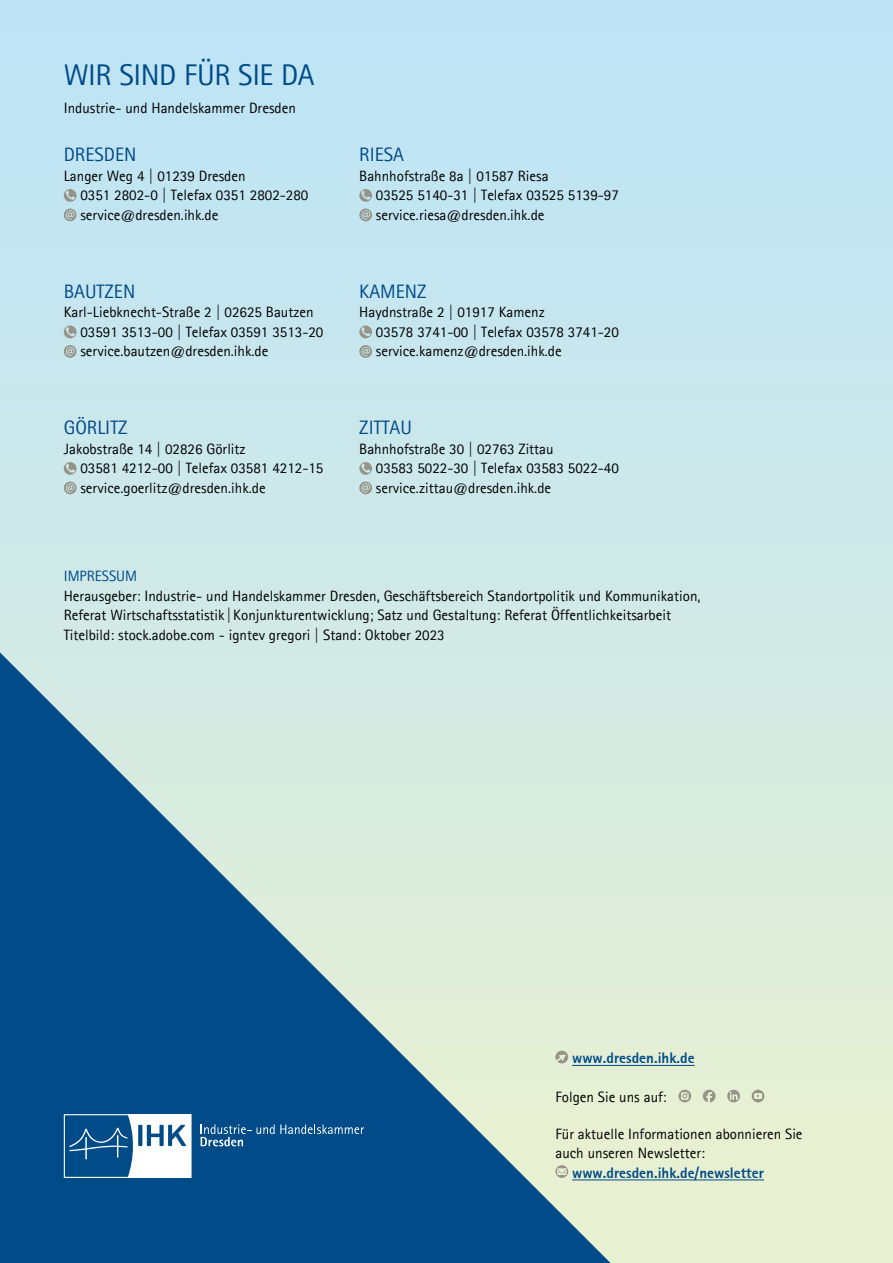
<style>
.page{position:relative;width:893px;height:1263px;background:#fff}
.page>*{position:absolute;margin:0;border:0;box-sizing:border-box;transform-origin:0 0}
.A4_Innenseiten_h1_-_A4_Innenseiten_Übers{font:30px "Agfa Rotis Sans Serif";letter-spacing:-.015em;color:#004b88}
.A4_Cover_p_-_Adresse-Titelzeile{font:19.5px "Agfa Rotis Sans Serif";color:#004b88}
.A4_Cover_p_-_Adresse-Kontakte{font:15px/19.5px "Agfa Rotis Sans Serif";color:#000}
.A4_Cover_p_-_Impressum_-_Text{font:15px/19.5px "Agfa Rotis Sans Serif";color:#000}
.A4_Cover_p_-_Adresse-Kontakte-2{font:800 15px "Agfa Rotis Sans Serif";color:#004b88}
.A4_Cover_p_-_Impressum_-_Titel{font:15px "Agfa Rotis Sans Serif";color:#004b88}
</style>
<div class="page">
<div style="left:0;top:0;width:893px;height:1263px;background:linear-gradient(to bottom,#bae3f9,#ebf1d1)"></div>
<svg style="left:0;top:652px;width:610px;height:611px;background:#6f9db3"></svg>
<svg style="left:257px;top:1124px;width:107px;height:10px"></svg>
<svg style="left:201px;top:1124px;width:50px;height:22px"></svg>
<svg style="left:64px;top:1114px;width:127px;height:64px"></svg>
<svg style="left:64px;top:189px;width:13px;height:13px"></svg>
<svg style="left:64px;top:209px;width:13px;height:12px"></svg>
<svg style="left:64px;top:326px;width:13px;height:12px"></svg>
<svg style="left:64px;top:345px;width:13px;height:13px"></svg>
<svg style="left:64px;top:462px;width:13px;height:13px"></svg>
<svg style="left:64px;top:482px;width:13px;height:12px"></svg>
<svg style="left:359px;top:189px;width:13px;height:13px"></svg>
<svg style="left:359px;top:209px;width:13px;height:12px"></svg>
<svg style="left:359px;top:326px;width:13px;height:12px"></svg>
<svg style="left:359px;top:345px;width:13px;height:13px"></svg>
<svg style="left:359px;top:462px;width:13px;height:13px"></svg>
<svg style="left:359px;top:482px;width:13px;height:12px"></svg>
<hr style="left:572px;top:1065px;width:123px;height:1px;background:#004b88">
<hr style="left:572px;top:1179px;width:192px;height:1px;background:#004b88">
<svg style="left:555px;top:1051px;width:13px;height:12px"></svg>
<svg style="left:678px;top:1090px;width:13px;height:12px"></svg>
<svg style="left:703px;top:1090px;width:13px;height:12px"></svg>
<svg style="left:727px;top:1090px;width:13px;height:12px"></svg>
<svg style="left:752px;top:1090px;width:12px;height:12px"></svg>
<svg style="left:555px;top:1165px;width:13px;height:13px"></svg>
<h1 class="A4_Innenseiten_h1_-_A4_Innenseiten_Übers" style="left:64px;top:57px;width:252px">WIR SIND FÜR SIE DA</h1>
<p class="A4_Cover_p_-_Adresse-Kontakte" style="left:64px;top:98px;width:234px">Industrie- und Handelskammer Dresden</p>
<p class="A4_Cover_p_-_Adresse-Titelzeile" style="left:64px;top:143px;width:74px">DRESDEN</p>
<p class="A4_Cover_p_-_Adresse-Kontakte" style="left:64px;top:166px;width:183px">Langer Weg 4 | 01239 Dresden</p>
<p class="A4_Cover_p_-_Adresse-Kontakte" style="left:80px;top:185px;width:229px">0351 2802-0 | Telefax 0351 2802-280</p>
<p class="A4_Cover_p_-_Adresse-Kontakte" style="left:80px;top:205px;width:140px">service@dresden.ihk.de</p>
<p class="A4_Cover_p_-_Adresse-Titelzeile" style="left:64px;top:280px;width:73px">BAUTZEN</p>
<p class="A4_Cover_p_-_Adresse-Kontakte" style="left:64px;top:302px;width:251px">Karl-Liebknecht-Straße 2 | 02625 Bautzen</p>
<p class="A4_Cover_p_-_Adresse-Kontakte" style="left:80px;top:322px;width:244px">03591 3513-00 | Telefax 03591 3513-20</p>
<p class="A4_Cover_p_-_Adresse-Kontakte" style="left:80px;top:341px;width:189px">service.bautzen@dresden.ihk.de</p>
<p class="A4_Cover_p_-_Adresse-Titelzeile" style="left:64px;top:416px;width:65px">GÖRLITZ</p>
<p class="A4_Cover_p_-_Adresse-Kontakte" style="left:64px;top:439px;width:183px">Jakobstraße 14 | 02826 Görlitz</p>
<p class="A4_Cover_p_-_Adresse-Kontakte" style="left:80px;top:458px;width:244px">03581 4212-00 | Telefax 03581 4212-15</p>
<p class="A4_Cover_p_-_Adresse-Kontakte" style="left:80px;top:478px;width:187px">service.goerlitz@dresden.ihk.de</p>
<p class="A4_Cover_p_-_Adresse-Titelzeile" style="left:359px;top:143px;width:46px">RIESA</p>
<p class="A4_Cover_p_-_Adresse-Kontakte" style="left:359px;top:166px;width:191px">Bahnhofstraße 8a | 01587 Riesa</p>
<p class="A4_Cover_p_-_Adresse-Kontakte" style="left:376px;top:185px;width:244px">03525 5140-31 | Telefax 03525 5139-97</p>
<p class="A4_Cover_p_-_Adresse-Kontakte" style="left:376px;top:205px;width:170px">service.riesa@dresden.ihk.de</p>
<p class="A4_Cover_p_-_Adresse-Titelzeile" style="left:359px;top:280px;width:69px">KAMENZ</p>
<p class="A4_Cover_p_-_Adresse-Kontakte" style="left:359px;top:302px;width:187px">Haydnstraße 2 | 01917 Kamenz</p>
<p class="A4_Cover_p_-_Adresse-Kontakte" style="left:376px;top:322px;width:244px">03578 3741-00 | Telefax 03578 3741-20</p>
<p class="A4_Cover_p_-_Adresse-Kontakte" style="left:376px;top:341px;width:187px">service.kamenz@dresden.ihk.de</p>
<p class="A4_Cover_p_-_Adresse-Titelzeile" style="left:359px;top:416px;width:54px">ZITTAU</p>
<p class="A4_Cover_p_-_Adresse-Kontakte" style="left:359px;top:439px;width:196px">Bahnhofstraße 30 | 02763 Zittau</p>
<p class="A4_Cover_p_-_Adresse-Kontakte" style="left:376px;top:458px;width:244px">03583 5022-30 | Telefax 03583 5022-40</p>
<p class="A4_Cover_p_-_Adresse-Kontakte" style="left:376px;top:478px;width:177px">service.zittau@dresden.ihk.de</p>
<p class="A4_Cover_p_-_Impressum_-_Titel" style="left:64px;top:567px;width:75px">IMPRESSUM</p>
<p class="A4_Cover_p_-_Impressum_-_Text" style="left:64px;top:586px;width:638px">Herausgeber: Industrie- und Handelskammer Dresden, Geschäftsbereich Standortpolitik und Kommunikation,<br>Referat Wirtschaftsstatistik |Konjunkturentwicklung; Satz und Gestaltung: Referat Öffentlichkeitsarbeit</p>
<p class="A4_Cover_p_-_Impressum_-_Text" style="left:64px;top:625px;width:382px">Titelbild: stock.adobe.com - igntev gregori | Stand: Oktober 2023</p>
<p class="A4_Cover_p_-_Adresse-Kontakte-2" style="left:572px;top:1049px;width:124px">www.dresden.ihk.de</p>
<p class="A4_Cover_p_-_Adresse-Kontakte" style="left:555px;top:1087px;width:113px">Folgen Sie uns auf:</p>
<p class="A4_Cover_p_-_Adresse-Kontakte" style="left:555px;top:1124px;width:249px">Für aktuelle Informationen abonnieren Sie auch unseren Newsletter:</p>
<p class="A4_Cover_p_-_Adresse-Kontakte-2" style="left:572px;top:1163px;width:193px">www.dresden.ihk.de/newsletter</p>
</div>
